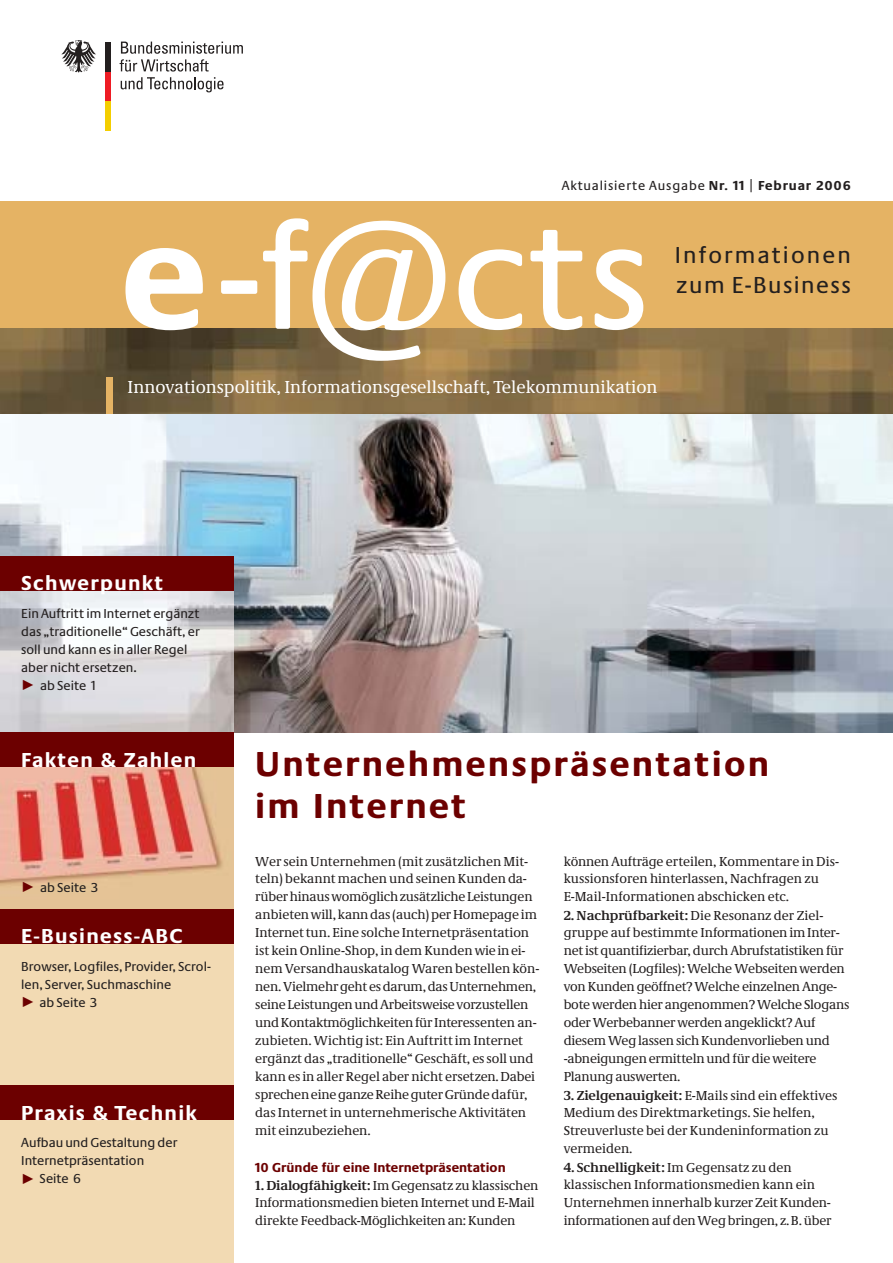
<style>
.page{position:relative;width:893px;height:1263px;background:#fff}
.page>*{position:absolute;margin:0;border:0;box-sizing:border-box;transform-origin:0 0}
.t1{font:156px "Neue Praxis";color:#fff}
.t2{font:700 36px/42px "Neue Praxis";letter-spacing:.06em;color:#6c0000}
.t3{font:24px "Neue Praxis";letter-spacing:.09em;color:#231f1f}
.t4{font:24px "Neue Praxis";letter-spacing:.06em;color:#231f1f}
.t5{font:700 21px "Neue Praxis";letter-spacing:.06em;color:#fff}
.t6{font:18px "Neue Demos";color:#fff}
.t7{font:13.5px/18px "Neue Demos";letter-spacing:-.01em;color:#231f1f}
.t8{font:13.5px/18px "Neue Praxis";color:#231f1f}
.t9{font:13.5px "Neue Praxis";letter-spacing:.06em;color:#231f1f}
.t10{font:700 13.5px "Neue Praxis";color:#6c0000}
.s1{font-weight:700}
.s2{color:#6c0000}
</style>
<div class="page">
<img style="left:0;top:414px;width:892px;height:319px">
<div style="left:105px;top:101px;width:5px;height:30px;background:#f4ce00"></div>
<div style="left:105px;top:71px;width:5px;height:30px;background:#ee1c24"></div>
<div style="left:105px;top:42px;width:5px;height:29px;background:#231f1f"></div>
<svg style="left:61px;top:40px;width:35px;height:32px"></svg>
<svg style="left:120px;top:42px;width:123px;height:50px"></svg>
<div style="left:0;top:201px;width:892px;height:213px;background:#e5b364"></div>
<svg style="left:0;top:329px;width:892px;height:85px;background:#7f6943"></svg>
<div style="left:106px;top:378px;width:7px;height:36px;background:#e5b364"></div>
<img style="left:0;top:767px;width:234px;height:142px">
<div style="left:0;top:909px;width:234px;height:354px;background:#f2dab3"></div>
<svg style="left:0;top:590px;width:234px;height:143px"></svg>
<div style="left:0;top:1086px;width:234px;height:34px;background:#6c0000"></div>
<div style="left:0;top:909px;width:234px;height:34px;background:#6c0000"></div>
<div style="left:0;top:733px;width:234px;height:34px;background:#6c0000"></div>
<div style="left:0;top:556px;width:234px;height:34px;background:#6c0000"></div>
<p class="t9" style="left:562px;top:181px;width:290px">Aktualisierte Ausgabe <span class="s1">Nr. 11 | Februar 2006</span></p>
<h1 class="t1" style="left:121px;top:218px;width:530px"><span class="s1">e</span>-f@cts</h1>
<h3 class="t6" style="left:128px;top:380px;width:531px">Innovationspolitik, Informationsgesellschaft, Telekommunikation</h3>
<h3 class="t3" style="left:675px;top:246px;width:177px">Informationen</h3>
<h3 class="t4" style="left:676px;top:276px;width:176px">zum E-Business</h3>
<h3 class="t5" style="left:21px;top:575px;width:143px">Schwerpunkt</h3>
<p class="t8" style="left:21px;top:606px;width:180px">Ein Auftritt im Internet ergänzt das „traditionelle“ Geschäft, er soll und kann es in aller Regel aber nicht ersetzen.</p>
<p class="t8" style="left:21px;top:678px;width:76px"><span class="s2">✓</span> ab Seite 1</p>
<h3 class="t5" style="left:21px;top:752px;width:176px">Fakten &amp; Zahlen</h3>
<p class="t8" style="left:21px;top:880px;width:78px"><span class="s2">✓</span> ab Seite 3</p>
<h3 class="t5" style="left:21px;top:928px;width:163px">E-Business-ABC</h3>
<p class="t8" style="left:21px;top:959px;width:191px">Browser, Logfiles, Provider, Scrol&shy;len, Server, Suchmaschine</p>
<p class="t8" style="left:21px;top:995px;width:77px"><span class="s2">✓</span> ab Seite 3</p>
<h3 class="t5" style="left:21px;top:1105px;width:177px">Praxis &amp; Technik</h3>
<p class="t8" style="left:21px;top:1135px;width:158px">Aufbau und Gestaltung der<br>Internetpräsentation</p>
<p class="t8" style="left:21px;top:1171px;width:61px"><span class="s2">✓</span> Seite 6</p>
<h2 class="t2" style="left:255px;top:747px;width:515px">Unternehmenspräsentation im Internet</h2>
<p class="t7" style="left:255px;top:853px;width:286px">Wer sein Unternehmen (mit zusätzlichen Mit&shy;teln) bekannt machen und seinen Kunden da&shy;rüber hinaus womöglich zusätzliche Leistungen anbieten will, kann das (auch) per Homepage im Internet tun. Eine solche Internetpräsentation ist kein Online-Shop, in dem Kunden wie in ei&shy;nem Versandhauskatalog Waren bestellen kön&shy;nen. Vielmehr geht es darum, das Unternehmen, seine Leistungen und Arbeitsweise vorzustellen und Kontaktmöglichkeiten für Interessenten an&shy;zubieten. Wichtig ist: Ein Auftritt im Internet ergänzt das „traditionelle“ Geschäft, es soll und kann es in aller Regel aber nicht ersetzen. Dabei sprechen eine ganze Reihe guter Gründe dafür, das Internet in unternehmerische Aktivitäten mit einzubeziehen.</p>
<p class="t10" style="left:255px;top:1162px;width:252px">10 Gründe für eine Internetpräsentation</p>
<p class="t7" style="left:255px;top:1177px;width:285px"><span class="s1">1. Dialogfähigkeit:</span> Im Gegensatz zu klassischen<br>Informationsmedien bieten Internet und E-Mail direkte Feedback-Möglichkeiten an: Kunden</p>
<p class="t7" style="left:563px;top:853px;width:277px">können Aufträge erteilen, Kommentare in Dis&shy;kussionsforen hinterlassen, Nachfragen zu<br>E-Mail-Informationen abschicken etc.</p>
<p class="t7" style="left:563px;top:907px;width:287px"><span class="s1">2. Nachprüfbarkeit:</span> Die Resonanz der Ziel&shy;gruppe auf bestimmte Informationen im Inter&shy;net ist quantifizierbar, durch Abrufstatistiken für Webseiten (Logfiles): Welche Webseiten werden von Kunden geöffnet? Welche einzelnen Ange&shy;bote werden hier angenommen? Welche Slogans oder Werbebanner werden angeklickt? Auf diesem Weg lassen sich Kundenvorlieben und -abneigungen ermitteln und für die weitere Planung auswerten.</p>
<p class="t7" style="left:563px;top:1087px;width:275px"><span class="s1">3. Zielgenauigkeit:</span> E-Mails sind ein effektives Medium des Direktmarketings. Sie helfen, Streuverluste bei der Kundeninformation zu vermeiden.</p>
<p class="t7" style="left:563px;top:1159px;width:269px"><span class="s1">4. Schnelligkeit:</span> Im Gegensatz zu den klassischen Informationsmedien kann ein Unternehmen innerhalb kurzer Zeit Kunden&shy;informationen auf den Weg bringen, z. B. über</p>
</div>
